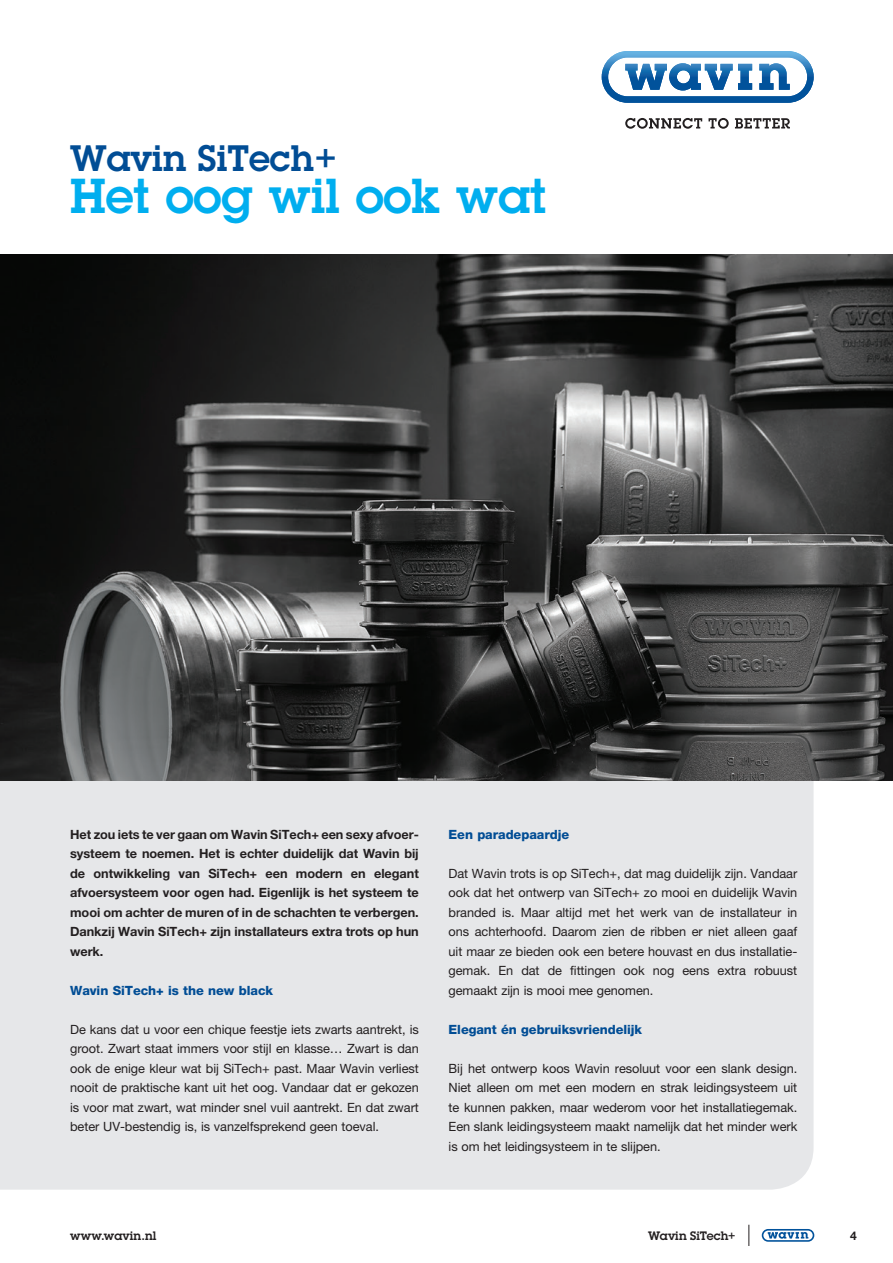
<style>
.page{position:relative;width:893px;height:1263px;background:#fff}
.page>*{position:absolute;margin:0;border:0;box-sizing:border-box;transform-origin:0 0}
.Normaal{font:600 48px "Lubalin Graph Std";color:#00aeef}
.Normaal-2{font:600 36px "Lubalin Graph Std";color:#014d95}
.Normaal-3{font:12.75px/19.5px "Helvetica Neue";letter-spacing:-.005em;color:#231f20;text-align:justify}
.Normaal-4{font:700 12.75px/19.5px "Helvetica Neue";letter-spacing:-.005em;color:#231f20;text-align:justify}
.Normaal-5{font:800 12.75px "Helvetica Neue";letter-spacing:-.005em;color:#014d95}
.t1{font:600 12px "Lubalin Graph Std";letter-spacing:.01em;color:#231f20}
.t2{font:700 12px "Helvetica Neue";color:#231f20}
</style>
<div class="page">
<div style="left:0;top:254px;width:814px;height:935px;background:#e6e7e9"></div>
<div style="left:762px;top:1229px;width:52px;height:13px;border:2px solid #01529b;border-radius:6px"></div>
<svg style="left:768px;top:1232px;width:40px;height:7px"></svg>
<svg style="left:748px;top:1225px;width:1px;height:21px"></svg>
<svg style="left:625px;top:118px;width:77px;height:11px"></svg>
<svg style="left:708px;top:118px;width:21px;height:11px"></svg>
<svg style="left:735px;top:118px;width:55px;height:10px"></svg>
<svg style="left:602px;top:51px;width:212px;height:52px"></svg>
<img style="left:1px;top:254px;width:892px;height:526px">
<p class="Normaal-2" style="left:70px;top:134px;width:269px">Wavin SiTech+</p>
<p class="Normaal" style="left:70px;top:164px;width:478px">Het oog wil ook wat</p>
<p class="Normaal-4" style="left:70px;top:824px;width:350px">Het zou iets te ver gaan om Wavin SiTech+ een sexy afvoer&shy;systeem te noemen. Het is echter duidelijk dat Wavin bij de ontwikkeling van SiTech+ een modern en elegant afvoersysteem voor ogen had. Eigenlijk is het systeem te mooi om achter de muren of in de schachten te verbergen.<br>Dankzij Wavin SiTech+ zijn installateurs extra trots op hun werk.</p>
<p class="Normaal-5" style="left:70px;top:982px;width:204px">Wavin SiTech+ is the new black</p>
<p class="Normaal-3" style="left:70px;top:1019px;width:350px">De kans dat u voor een chique feestje iets zwarts aantrekt, is groot. Zwart staat immers voor stijl en klasse… Zwart is dan ook de enige kleur wat bij SiTech+ past. Maar Wavin verliest nooit de praktische kant uit het oog. Vandaar dat er gekozen is voor mat zwart, wat minder snel vuil aantrekt. En dat zwart beter UV-bestendig is, is vanzelfsprekend geen toeval.</p>
<p class="Normaal-5" style="left:449px;top:826px;width:122px">Een paradepaardje</p>
<p class="Normaal-3" style="left:449px;top:863px;width:350px">Dat Wavin trots is op SiTech+, dat mag duidelijk zijn. Vandaar ook dat het ontwerp van SiTech+ zo mooi en duidelijk Wavin branded is. Maar altijd met het werk van de installateur in ons achterhoofd. Daarom zien de ribben er niet alleen gaaf uit maar ze bieden ook een betere houvast en dus installatie&shy;gemak. En dat de fittingen ook nog eens extra robuust gemaakt zijn is mooi mee genomen.</p>
<p class="Normaal-5" style="left:449px;top:1021px;width:195px">Elegant én gebruiksvriendelijk</p>
<p class="Normaal-3" style="left:449px;top:1058px;width:350px">Bij het ontwerp koos Wavin resoluut voor een slank design.<br>Niet alleen om met een modern en strak leidingsysteem uit te kunnen pakken, maar wederom voor het installatiegemak.<br>Een slank leidingsysteem maakt namelijk dat het minder werk is om het leidingsysteem in te slijpen.</p>
<p class="t1" style="left:70px;top:1227px;width:88px">www.wavin.nl</p>
<p class="t1" style="left:648px;top:1227px;width:89px">Wavin SiTech+</p>
<p class="t2" style="left:850px;top:1228px;width:8px">4</p>
</div>
